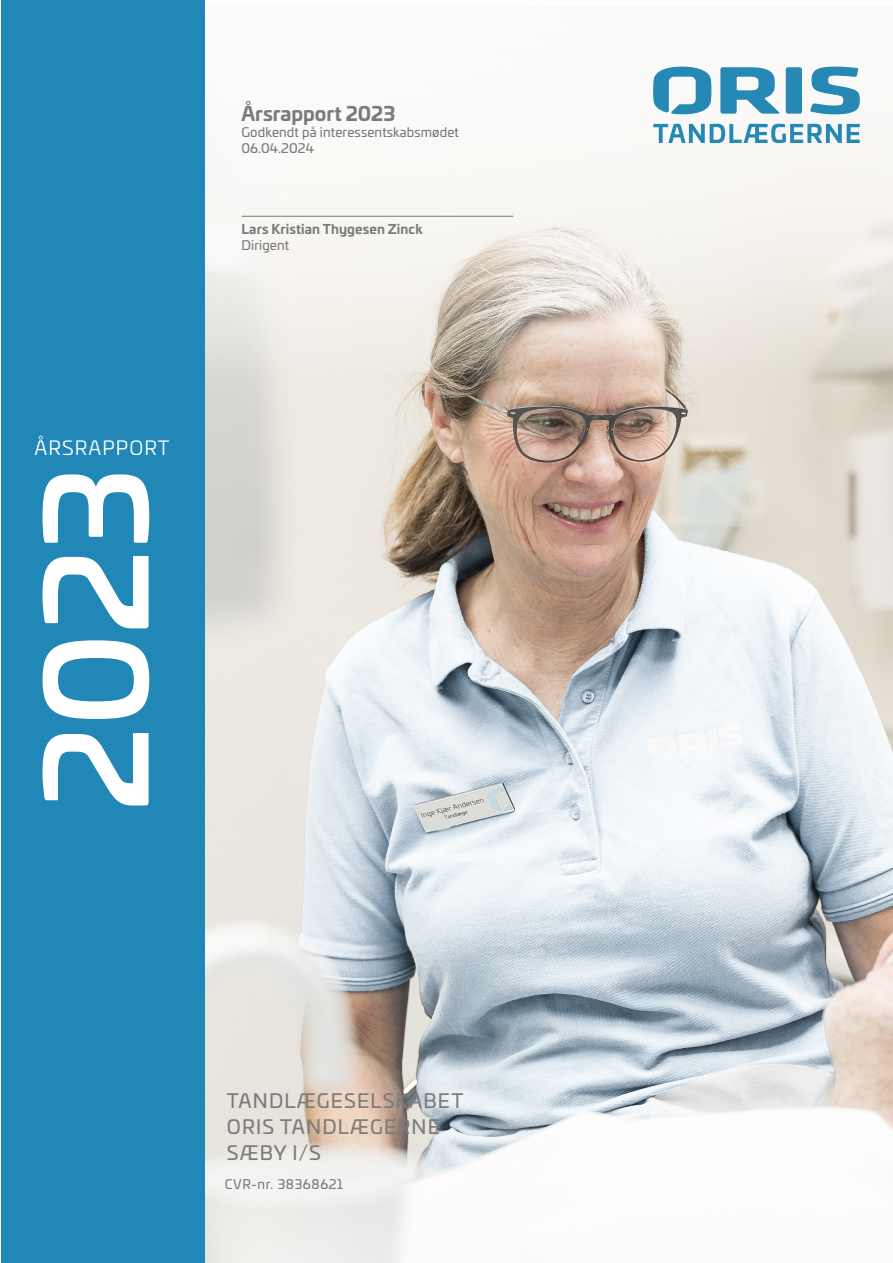
<style>
.page{position:relative;width:893px;height:1263px;background:#fff}
.page>*{position:absolute;margin:0;border:0;box-sizing:border-box;transform-origin:0 0}
.t1{font:500 137.7px "Univia Pro";color:#fff}
.t2{font:19.5px/26px "Univia Pro";letter-spacing:.06em;color:#7c7b7b}
.t3{font:700 19.5px "Univia Pro";color:#7c7b7b}
.t4{font:19.5px "Univia Pro";letter-spacing:.06em;color:#fff}
.t5{font:12.9px "Univia Pro";letter-spacing:.01em;color:#7c7b7b}
.t6{font:700 12.9px "Univia Pro";letter-spacing:.01em;color:#7c7b7b}
.t7{font:12.9px "Univia Pro";letter-spacing:.05em;color:#7c7b7b}
</style>
<div class="page">
<img style="left:38px;top:381px;width:855px;height:882px">
<svg style="left:205px;top:66px;width:688px;height:315px;fill:#f7f4f1"></svg>
<svg style="left:810px;top:66px;width:50px;height:49px"></svg>
<div style="left:786px;top:67px;width:16px;height:47px;background:#2689b5;border-radius:2px"></div>
<svg style="left:720px;top:67px;width:60px;height:47px"></svg>
<svg style="left:653px;top:67px;width:58px;height:47px"></svg>
<svg style="left:653px;top:124px;width:207px;height:19px"></svg>
<div style="left:1px;top:0;width:204px;height:1262px;background:#2187b6"></div>
<hr style="left:241px;top:216px;width:272px;height:1px;background:#76787b">
<p class="t3" style="left:241px;top:98px;width:155px">Årsrapport 2023</p>
<p class="t5" style="left:241px;top:122px;width:219px">Godkendt på interessentskabsmødet</p>
<p class="t5" style="left:241px;top:139px;width:74px">06.04.2024</p>
<p class="t6" style="left:241px;top:219px;width:183px">Lars Kristian Thygesen Zinck</p>
<p class="t5" style="left:241px;top:236px;width:49px">Dirigent</p>
<p class="t4" style="left:34px;top:434px;width:137px">ÅRSRAPPORT</p>
<p class="t1" style="left:-9px;top:810px;width:345px;rotate:-90deg">2023</p>
<p class="t2" style="left:227px;top:1087px;width:238px">TANDLÆGESELSKABET<br>ORIS TANDLÆGERNE<br>SÆBY I/S</p>
<p class="t7" style="left:225px;top:1175px;width:120px">CVR-nr. 38368621</p>
</div>
